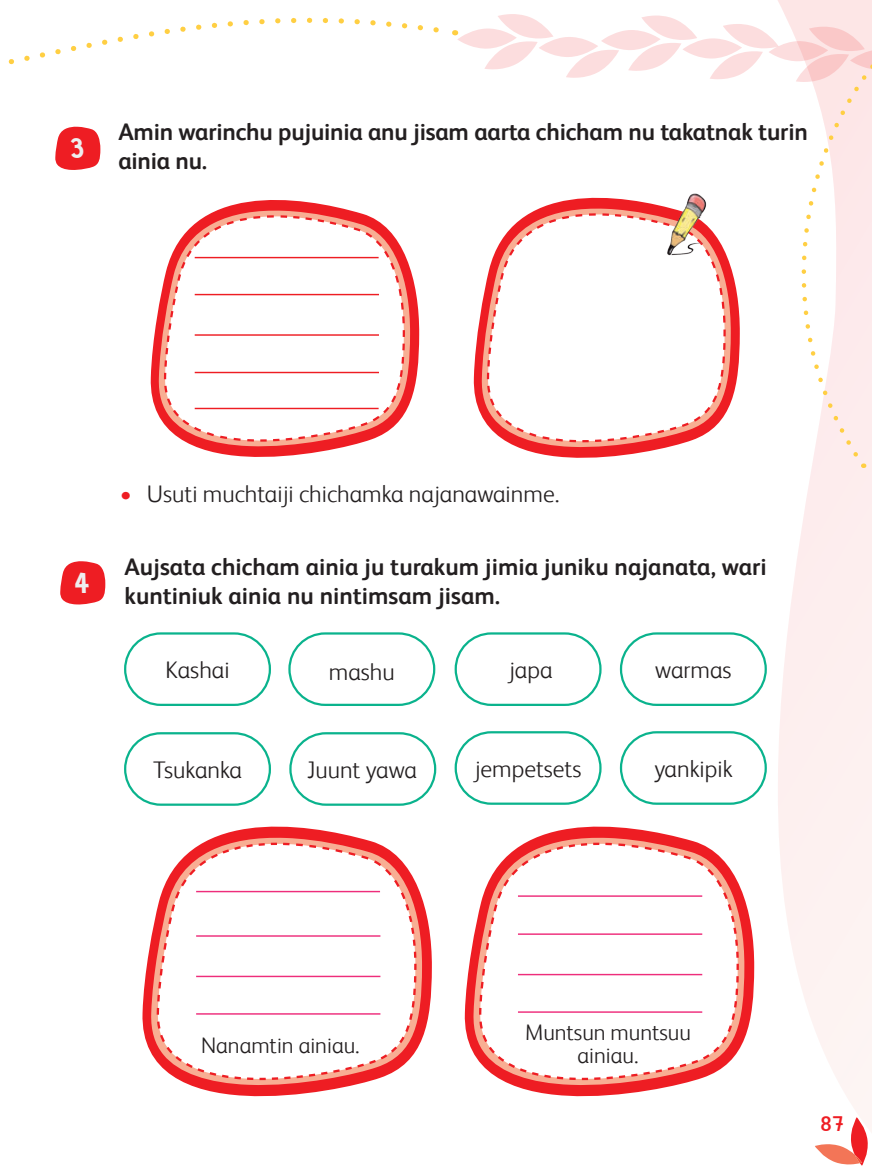
<style>
.page{position:relative;width:872px;height:1170px;background:#fff}
.page>*{position:absolute;margin:0;border:0;box-sizing:border-box;transform-origin:0 0}
.t1{font:30px "Glitter Candy";color:#eeeeef}
.t2{font:700 24px/28.8px "Dune";color:#231f20}
.t3{font:24px "Dune";color:#231f20}
.t4{font:22.5px/22.5px "Dune";color:#231f20;text-align:center}
.t5{font:700 21px "Dune";color:#ee1d23}
.s1{color:#ee1d23}
</style>
<div class="page">
<svg style="left:761px;top:0;width:111px;height:1117px"></svg>
<svg style="left:8px;top:17px;width:445px;height:138px"></svg>
<svg style="left:766px;top:82px;width:106px;height:378px"></svg>
<svg style="left:454px;top:14px;width:418px;height:68px"></svg>
<svg style="left:60px;top:561px;width:45px;height:43px;background:#f03d42"></svg>
<div style="left:124px;top:632px;width:147px;height:74px;border:2px solid #0ab38d;border-radius:36px"></div>
<div style="left:124px;top:732px;width:147px;height:73px;border:2px solid #0ab38d;border-radius:36px"></div>
<div style="left:288px;top:632px;width:147px;height:74px;border:2px solid #0ab38d;border-radius:36px"></div>
<div style="left:289px;top:732px;width:147px;height:73px;border:2px solid #0ab38d;border-radius:36px"></div>
<div style="left:454px;top:632px;width:147px;height:74px;border:2px solid #0ab38d;border-radius:36px"></div>
<div style="left:454px;top:731px;width:147px;height:73px;border:2px solid #0ab38d;border-radius:36px"></div>
<div style="left:621px;top:633px;width:144px;height:71px;background:#fff;border-radius:36px"></div>
<div style="left:620px;top:632px;width:147px;height:74px;border:2px solid #0ab38d;border-radius:36px"></div>
<div style="left:621px;top:732px;width:144px;height:71px;background:#fff;border-radius:36px"></div>
<div style="left:620px;top:731px;width:147px;height:73px;border:2px solid #0ab38d;border-radius:36px"></div>
<svg style="left:55px;top:126px;width:45px;height:44px;background:#f04146"></svg>
<svg style="left:150px;top:200px;width:269px;height:257px"></svg>
<svg style="left:158px;top:210px;width:252px;height:238px"></svg>
<svg style="left:258px;top:442px;width:103px;height:1px"></svg>
<svg style="left:163px;top:214px;width:243px;height:228px"></svg>
<svg style="left:473px;top:197px;width:267px;height:261px"></svg>
<svg style="left:481px;top:208px;width:250px;height:241px"></svg>
<svg style="left:486px;top:212px;width:241px;height:231px"></svg>
<svg style="left:142px;top:826px;width:290px;height:271px"></svg>
<svg style="left:151px;top:836px;width:271px;height:250px"></svg>
<svg style="left:155px;top:841px;width:263px;height:240px"></svg>
<svg style="left:464px;top:826px;width:290px;height:271px"></svg>
<svg style="left:473px;top:836px;width:271px;height:250px"></svg>
<svg style="left:478px;top:841px;width:262px;height:240px"></svg>
<hr style="left:196px;top:890px;width:184px;height:2px;background:#ee2d7b">
<hr style="left:196px;top:935px;width:184px;height:1px;background:#ee2d7b">
<hr style="left:196px;top:975px;width:184px;height:2px;background:#ee2d7b">
<hr style="left:196px;top:1013px;width:184px;height:1px;background:#ee2d7b">
<hr style="left:195px;top:257px;width:183px;height:1px;background:#ee1d23">
<hr style="left:195px;top:294px;width:184px;height:1px;background:#ee1d23">
<hr style="left:195px;top:334px;width:184px;height:2px;background:#ee1d23">
<hr style="left:195px;top:372px;width:184px;height:1px;background:#ee1d23">
<hr style="left:195px;top:408px;width:183px;height:1px;background:#ee1d23">
<hr style="left:518px;top:895px;width:184px;height:1px;background:#ee2d7b">
<hr style="left:518px;top:933px;width:184px;height:1px;background:#ee2d7b">
<hr style="left:518px;top:973px;width:184px;height:2px;background:#ee2d7b">
<hr style="left:518px;top:1011px;width:184px;height:1px;background:#ee2d7b">
<img style="left:665px;top:193px;width:72px;height:63px">
<svg style="left:815px;top:1117px;width:57px;height:49px"></svg>
<p class="t1" style="left:71px;top:129px;width:15px">3</p>
<p class="t2" style="left:118px;top:116px;width:691px">Amin warinchu pujuinia anu jisam aarta chicham nu takatnak turin ainia nu.</p>
<p class="t1" style="left:75px;top:563px;width:16px">4</p>
<p class="t3" style="left:120px;top:478px;width:441px"><span class="s1">•</span> Usuti muchtaiji chichamka najanawainme.</p>
<p class="t2" style="left:124px;top:551px;width:643px">Aujsata chicham ainia ju turakum jimia juniku najanata, wari kuntiniuk ainia nu nintimsam jisam.</p>
<p class="t3" style="left:165px;top:654px;width:66px">Kashai</p>
<p class="t3" style="left:329px;top:655px;width:67px">mashu</p>
<p class="t3" style="left:509px;top:654px;width:45px">japa</p>
<p class="t3" style="left:655px;top:654px;width:78px">warmas</p>
<p class="t3" style="left:153px;top:754px;width:90px">Tsukanka</p>
<p class="t3" style="left:307px;top:754px;width:112px">Juunt yawa</p>
<p class="t3" style="left:474px;top:753px;width:108px">jempetsets</p>
<p class="t3" style="left:654px;top:753px;width:80px">yankipik</p>
<p class="t4" style="left:201px;top:1033px;width:160px">Nanamtin ainiau.</p>
<p class="t4" style="left:525px;top:1020px;width:167px">Muntsun muntsuu ainiau.</p>
<p class="t5" style="left:820px;top:1108px;width:26px">87</p>
</div>
